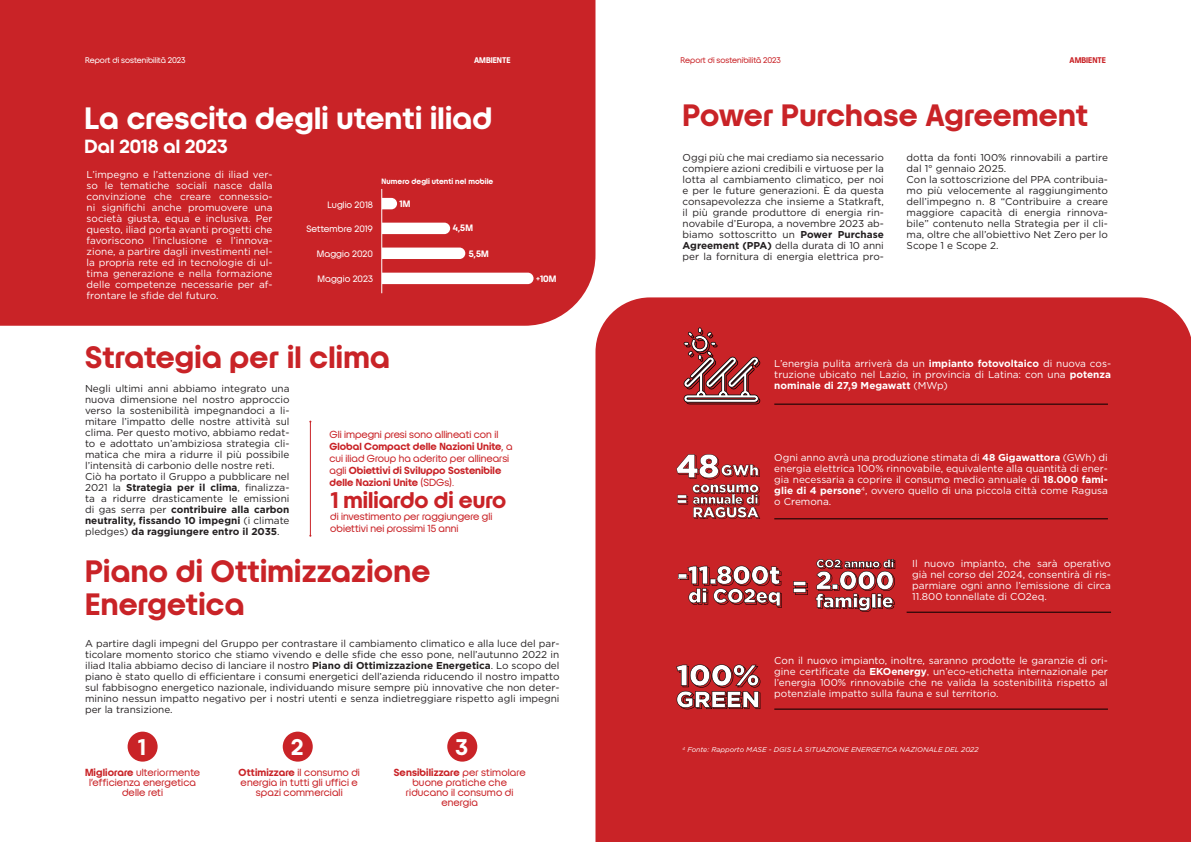
<style>
.page{position:relative;width:1191px;height:842px;background:#fff}
.page>*{position:absolute;margin:0;border:0;box-sizing:border-box;transform-origin:0 0}
.t1{font:700 30px/33px "Iliad";letter-spacing:.01em;color:#c92327}
.t2{font:700 30px "Iliad";letter-spacing:.01em;color:#fff}
.t3{font:700 22px "Iliad";color:#c92327}
.t4{font:700 22px "Iliad";color:#fff}
.t5{font:700 18.5px "Iliad";letter-spacing:.005em;color:#fff}
.t6{font:10px/11px "Gotham";color:#231f20}
.t7{font:10px/11px "Gotham";color:#fff;text-align:justify}
.t8{font:10px/10px "Iliad";color:#c92327;text-align:center}
.t9{font:9px "Iliad";letter-spacing:.01em;color:#fff}
.t10{font:700 9px "Iliad";letter-spacing:.01em;color:#fff}
.t11{font:8px "Iliad";color:#fff}
.t12{font:8px "Iliad";color:#c92327}
.t13{font:700 8px "Iliad";color:#fff}
.t14{font:700 8px "Iliad";color:#c92327}
.t15{font:700 7.5px "Iliad";letter-spacing:.01em;color:#fff}
.t16{font:italic 7px "Gotham";color:#fff}
.s1{font-weight:700}
</style>
<div class="page">
<div style="left:0;top:0;width:595px;height:326px;background:#c92327"></div>
<hr style="left:381px;top:189px;width:1px;height:104px;background:#fff">
<svg style="left:382px;top:198px;width:15px;height:11px"></svg>
<svg style="left:382px;top:223px;width:68px;height:11px"></svg>
<svg style="left:382px;top:248px;width:83px;height:11px"></svg>
<svg style="left:382px;top:273px;width:151px;height:11px"></svg>
<div style="left:128px;top:732px;width:30px;height:30px;background:#c92327;border-radius:50%"></div>
<div style="left:283px;top:732px;width:30px;height:30px;background:#c92327;border-radius:50%"></div>
<div style="left:447px;top:732px;width:30px;height:30px;background:#c92327;border-radius:50%"></div>
<div style="left:595px;top:297px;width:596px;height:545px;background:#c92327"></div>
<svg style="left:676px;top:664px;width:84px;height:45px"></svg>
<svg style="left:667px;top:327px;width:93px;height:77px;background:#b23f42"></svg>
<svg style="left:676px;top:444px;width:84px;height:75px"></svg>
<hr style="left:774px;top:404px;width:334px;height:1px;background:#000">
<hr style="left:774px;top:519px;width:334px;height:1px;background:#000">
<hr style="left:774px;top:709px;width:334px;height:1px;background:#000">
<hr style="left:906px;top:612px;width:205px;height:1px;background:#000">
<svg style="left:678px;top:566px;width:104px;height:42px"></svg>
<svg style="left:815px;top:559px;width:80px;height:53px"></svg>
<svg style="left:793px;top:581px;width:15px;height:14px"></svg>
<hr style="left:310px;top:422px;width:1px;height:114px;background:#c92327">
<p class="t11" style="left:85px;top:55px;width:102px">Report di sostenibilità 2023</p>
<p class="t13" style="left:474px;top:55px;width:38px">AMBIENTE</p>
<h1 class="t2" style="left:85px;top:102px;width:409px">La crescita degli utenti iliad</h1>
<h3 class="t5" style="left:85px;top:136px;width:145px">Dal 2018 al 2023</h3>
<p class="t7" style="left:87px;top:169px;width:187px">L’impegno e l’attenzione di iliad ver&shy;so le tematiche sociali nasce dalla convinzione che creare connessio&shy;ni significhi anche promuovere una società giusta, equa e inclusiva. Per questo, iliad porta avanti progetti che favoriscono l’inclusione e l’innova&shy;zione, a partire dagli investimenti nel&shy;la propria rete ed in tecnologie di ul&shy;tima generazione e nella formazione delle competenze necessarie per af&shy;frontare le sfide del futuro.</p>
<p class="t15" style="left:381px;top:177px;width:113px">Numero degli utenti nel mobile</p>
<p class="t9" style="left:327px;top:199px;width:47px">Luglio 2018</p>
<p class="t10" style="left:399px;top:199px;width:12px">1M</p>
<p class="t9" style="left:306px;top:224px;width:68px">Settembre 2019</p>
<p class="t10" style="left:453px;top:223px;width:22px">4,5M</p>
<p class="t9" style="left:317px;top:248px;width:58px">Maggio 2020</p>
<p class="t10" style="left:469px;top:248px;width:22px">5,5M</p>
<p class="t9" style="left:317px;top:273px;width:57px">Maggio 2023</p>
<p class="t10" style="left:536px;top:273px;width:22px">+10M</p>
<h1 class="t1" style="left:85px;top:342px;width:306px">Strategia per il clima</h1>
<p class="t6" style="left:85px;top:383px;width:206px">Negli ultimi anni abbiamo integrato una nuova dimensione nel nostro approccio verso la sostenibilità impegnandoci a li&shy;mitare l’impatto delle nostre attività sul clima. Per questo motivo, abbiamo redat&shy;to e adottato un’ambiziosa strategia cli&shy;matica che mira a ridurre il più possibile l’intensità di carbonio delle nostre reti.<br>Ciò ha portato il Gruppo a pubblicare nel 2021 la <span class="s1">Strategia per il clima</span>, finalizza&shy;ta a ridurre drasticamente le emissioni di gas serra per <span class="s1">contribuire alla carbon neutrality, fissando 10 impegni</span> (i climate pledges) <span class="s1">da raggiungere entro il 2035</span>.</p>
<h1 class="t1" style="left:85px;top:555px;width:347px">Piano di Ottimizzazione<br>Energetica</h1>
<p class="t6" style="left:85px;top:638px;width:476px;text-align:justify">A partire dagli impegni del Gruppo per contrastare il cambiamento climatico e alla luce del par&shy;ticolare momento storico che stiamo vivendo e delle sfide che esso pone, nell’autunno 2022 in iliad Italia abbiamo deciso di lanciare il nostro <span class="s1">Piano di Ottimizzazione Energetica</span>. Lo scopo del piano è stato quello di efficientare i consumi energetici dell’azienda riducendo il nostro impatto sul fabbisogno energetico nazionale, individuando misure sempre più innovative che non deter&shy;minino nessun impatto negativo per i nostri utenti e senza indietreggiare rispetto agli impegni per la transizione.</p>
<h2 class="t4" style="left:138px;top:735px;width:9px">1</h2>
<h2 class="t4" style="left:291px;top:735px;width:14px">2</h2>
<h2 class="t4" style="left:455px;top:735px;width:14px">3</h2>
<p class="t8" style="left:85px;top:767px;width:116px"><span class="s1">Migliorare</span> ulteriormente l’efficienza energetica delle reti</p>
<p class="t8" style="left:239px;top:767px;width:123px"><span class="s1">Ottimizzare</span> il consumo di energia in tutti gli uffici e spazi commerciali</p>
<p class="t8" style="left:394px;top:767px;width:133px"><span class="s1">Sensibilizzare</span> per stimolare buone pratiche che riducano il consumo di energia</p>
<p class="t8" style="left:329px;top:428px;width:184px;line-height:12px;text-align:left">Gli impegni presi sono allineati con il <span class="s1">Global Compact delle Nazioni Unite</span>, a cui iliad Group ha aderito per allinearsi agli <span class="s1">Obiettivi di Sviluppo Sostenibile delle Nazioni Unite</span> (SDGs).</p>
<h2 class="t3" style="left:331px;top:487px;width:177px">1 miliardo di euro</h2>
<p class="t8" style="left:330px;top:511px;width:164px;line-height:12px;text-align:left">di investimento per raggiungere gli obiettivi nei prossimi 15 anni</p>
<p class="t12" style="left:680px;top:55px;width:102px">Report di sostenibilità 2023</p>
<p class="t14" style="left:1069px;top:55px;width:38px">AMBIENTE</p>
<h1 class="t1" style="left:682px;top:100px;width:407px">Power Purchase Agreement</h1>
<p class="t6" style="left:682px;top:152px;width:203px;text-align:justify">Oggi più che mai crediamo sia necessario compiere azioni credibili e virtuose per la lotta al cambiamento climatico, per noi e per le future generazioni. È da questa consapevolezza che insieme a Statkraft, il più grande produttore di energia rin&shy;novabile d’Europa, a novembre 2023 ab&shy;biamo sottoscritto un <span class="s1">Power Purchase Agreement (PPA)</span> della durata di 10 anni per la fornitura di energia elettrica pro-</p>
<p class="t6" style="left:906px;top:152px;width:203px">dotta da fonti 100% rinnovabili a partire dal 1° gennaio 2025.<br>Con la sottoscrizione del PPA contribuia&shy;mo più velocemente al raggiungimento dell’impegno n. 8 “Contribuire a creare maggiore capacità di energia rinnova&shy;bile” contenuto nella Strategia per il cli&shy;ma, oltre che all’obiettivo Net Zero per lo Scope 1 e Scope 2.</p>
<p class="t7" style="left:774px;top:358px;width:338px">L’energia pulita arriverà da un <span class="s1">impianto fotovoltaico</span> di nuova cos&shy;truzione ubicato nel Lazio, in provincia di Latina: con una <span class="s1">potenza nominale di 27,9 Megawatt</span> (MWp)</p>
<p class="t7" style="left:774px;top:452px;width:335px">Ogni anno avrà una produzione stimata di <span class="s1">48 Gigawattora</span> (GWh) di energia elettrica 100% rinnovabile, equivalente alla quantità di ener&shy;gia necessaria a coprire il consumo medio annuale di <span class="s1">18.000 fami&shy;glie di 4 persone</span><sup>4</sup>, ovvero quello di una piccola città come Ragusa o Cremona.</p>
<p class="t7" style="left:912px;top:558px;width:200px">Il nuovo impianto, che sarà operativo già nel corso del 2024, consentirà di ris&shy;parmiare ogni anno l’emissione di circa 11.800 tonnellate di CO2eq.</p>
<p class="t7" style="left:774px;top:655px;width:335px">Con il nuovo impianto, inoltre, saranno prodotte le garanzie di ori&shy;gine certificate da <span class="s1">EKOenergy</span>, un’eco-etichetta internazionale per l’energia 100% rinnovabile che ne valida la sostenibilità rispetto al potenziale impatto sulla fauna e sul territorio.</p>
<p class="t16" style="left:682px;top:746px;width:297px"><sup>4</sup> Fonte: Rapporto MASE - DGIS LA SITUAZIONE ENERGETICA NAZIONALE DEL 2022</p>
</div>
